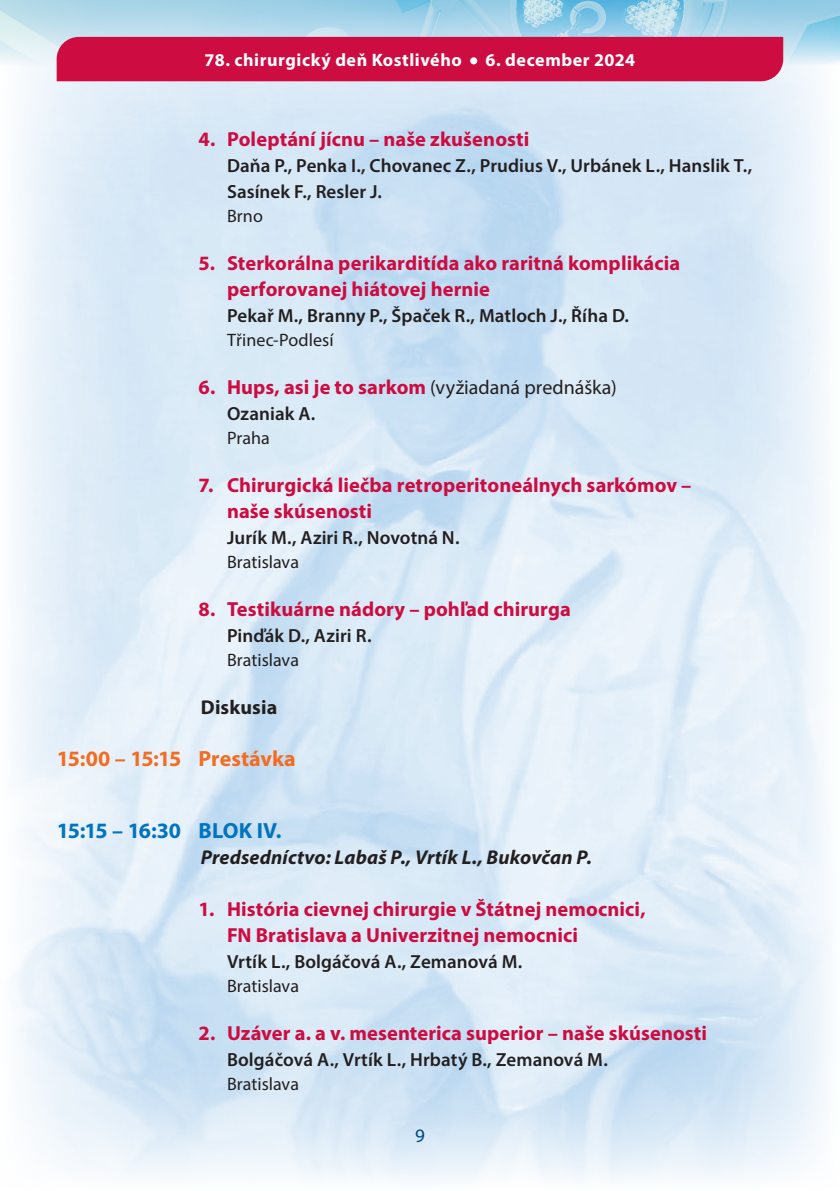
<style>
.page{position:relative;width:840px;height:1191px;background:#fff}
.page>*{position:absolute;margin:0;border:0;box-sizing:border-box;transform-origin:0 0}
.t1{font:700 22px "Myriad Pro";color:#f36c21}
.t2{font:700 22px "Myriad Pro";letter-spacing:-.01em;color:#0074be}
.t3{font:700 20.4px/26px "Myriad Pro";letter-spacing:.005em;color:#cd0c41}
.t4{font:italic 700 20px "Myriad Pro";letter-spacing:.005em;color:#231f20}
.t5{font:700 20px "Myriad Pro";letter-spacing:.005em;color:#231f20}
.t6{font:600 19px/26px "Myriad Pro";letter-spacing:.005em;color:#231f20}
.t7{font:19px "Myriad Pro";color:#014589}
.t8{font:18px "Myriad Pro";color:#231f20}
.t9{font:700 18px "Myriad Pro";letter-spacing:.03em;color:#fff}
.s1{font-weight:400;font-size:20px;color:#231f20}
</style>
<div class="page">
<img style="left:0;top:0;width:839px;height:81px">
<div style="left:57px;top:37px;width:725px;height:44px;background:#cd0c41"></div>
<div style="left:470px;top:57px;width:7px;height:7px;background:#fff;border-radius:50%"></div>
<p class="t9" style="left:204px;top:48px;width:258px">78. chirurgický deň Kostlivého</p>
<p class="t9" style="left:485px;top:48px;width:151px">6. december 2024</p>
<p class="t3" style="left:198px;top:125px;width:332px">4. Poleptání jícnu – naše zkušenosti</p>
<p class="t6" style="left:227px;top:152px;width:526px">Daňa P., Penka I., Chovanec Z., Prudius V., Urbánek L., Hanslik T.,<br>Sasínek F., Resler J.</p>
<p class="t8" style="left:227px;top:205px;width:37px">Brno</p>
<p class="t3" style="left:227px;top:249px;width:454px;text-indent:-28px">5. Sterkorálna perikarditída ako raritná komplikácia perforovanej hiátovej hernie</p>
<p class="t6" style="left:227px;top:302px;width:403px">Pekař M., Branny P., Špaček R., Matloch J., Říha D.</p>
<p class="t8" style="left:227px;top:329px;width:108px">Třinec-Podlesí</p>
<p class="t3" style="left:198px;top:373px;width:419px">6. Hups, asi je to sarkom <span class="s1">(vyžiadaná prednáška)</span></p>
<p class="t6" style="left:227px;top:400px;width:90px">Ozaniak A.</p>
<p class="t8" style="left:227px;top:427px;width:44px">Praha</p>
<p class="t3" style="left:227px;top:471px;width:465px;text-indent:-28px">7. Chirurgická liečba retroperitoneálnych sarkómov – naše skúsenosti</p>
<p class="t6" style="left:227px;top:524px;width:234px">Jurík M., Aziri R., Novotná N.</p>
<p class="t8" style="left:227px;top:551px;width:74px">Bratislava</p>
<p class="t3" style="left:198px;top:595px;width:373px">8. Testikuárne nádory – pohľad chirurga</p>
<p class="t6" style="left:227px;top:622px;width:146px">Pinďák D., Aziri R.</p>
<p class="t8" style="left:227px;top:649px;width:74px">Bratislava</p>
<p class="t5" style="left:201px;top:694px;width:78px">Diskusia</p>
<p class="t1" style="left:57px;top:744px;width:240px">15:00 – 15:15 Prestávka</p>
<p class="t2" style="left:57px;top:816px;width:226px">15:15 – 16:30 BLOK IV.</p>
<p class="t4" style="left:201px;top:844px;width:392px">Predsedníctvo: Labaš P., Vrtík L., Bukovčan P.</p>
<p class="t3" style="left:227px;top:895px;width:420px;text-indent:-28px">1. História cievnej chirurgie v Štátnej nemocnici,<br>FN Bratislava a Univerzitnej nemocnici</p>
<p class="t6" style="left:227px;top:948px;width:296px">Vrtík L., Bolgáčová A., Zemanová M.</p>
<p class="t8" style="left:227px;top:975px;width:74px">Bratislava</p>
<p class="t3" style="left:198px;top:1019px;width:509px">2. Uzáver a. a v. mesenterica superior – naše skúsenosti</p>
<p class="t6" style="left:227px;top:1046px;width:382px">Bolgáčová A., Vrtík L., Hrbatý B., Zemanová M.</p>
<p class="t8" style="left:227px;top:1073px;width:74px">Bratislava</p>
<p class="t7" style="left:415px;top:1124px;width:11px">9</p>
</div>
